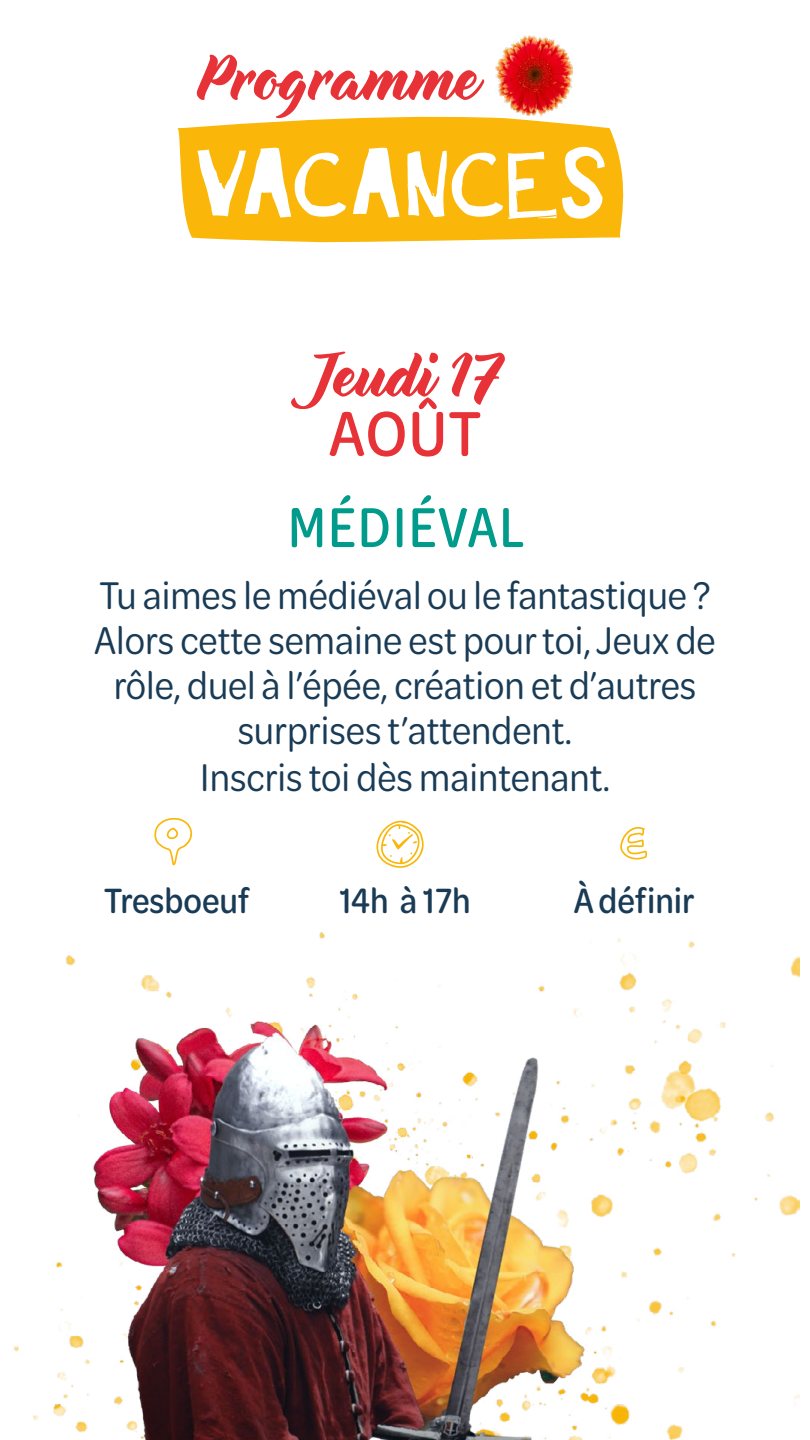
<style>
.page{position:relative;width:810px;height:1440px;background:#fff}
.page>*{position:absolute;margin:0;border:0;box-sizing:border-box;transform-origin:0 0}
.t1{font:69.22px "Delisia W00";color:#e73237}
.t2{font:67.5px "Delisia W00";color:#e73237}
.t3{font:500 67.5px "Omnes Cond";color:#e73237}
.t4{font:500 60px "Omnes Narrow";letter-spacing:.02em;color:#009b8b}
.t5{font:60px "Peax Drawn Icons";color:#fab709}
.t6{font:41.25px/45.5px "Omnes Cond";color:#193b55;text-align:center}
.t7{font:500 37.5px "Omnes Cond";color:#193b55}
</style>
<div class="page">
<svg style="left:177px;top:116px;width:447px;height:126px;fill:#fab709"></svg>
<img style="left:495px;top:35px;width:78px;height:81px">
<img style="left:14px;top:932px;width:785px;height:508px">
<h1 class="t1" style="left:196px;top:39px;width:282px">Programme</h1>
<h2 class="t2" style="left:308px;top:338px;width:195px">Jeudi 17</h2>
<h2 class="t3" style="left:329px;top:389px;width:154px">AOÛT</h2>
<h3 class="t4" style="left:288px;top:488px;width:238px">MÉDIÉVAL</h3>
<p class="t6" style="left:94px;top:571px;width:623px">Tu aimes le médiéval ou le fantastique ?<br>Alors cette semaine est pour toi, Jeux de rôle, duel à l’épée, création et d’autres surprises t’attendent.<br>Inscris toi dès maintenant.</p>
<h3 class="t5" style="left:154px;top:816px;width:45px">●</h3>
<p class="t7" style="left:104px;top:875px;width:146px">Tresboeuf</p>
<p class="t7" style="left:339px;top:875px;width:133px">14h à 17h</p>
<p class="t7" style="left:574px;top:875px;width:123px">À définir</p>
</div>
